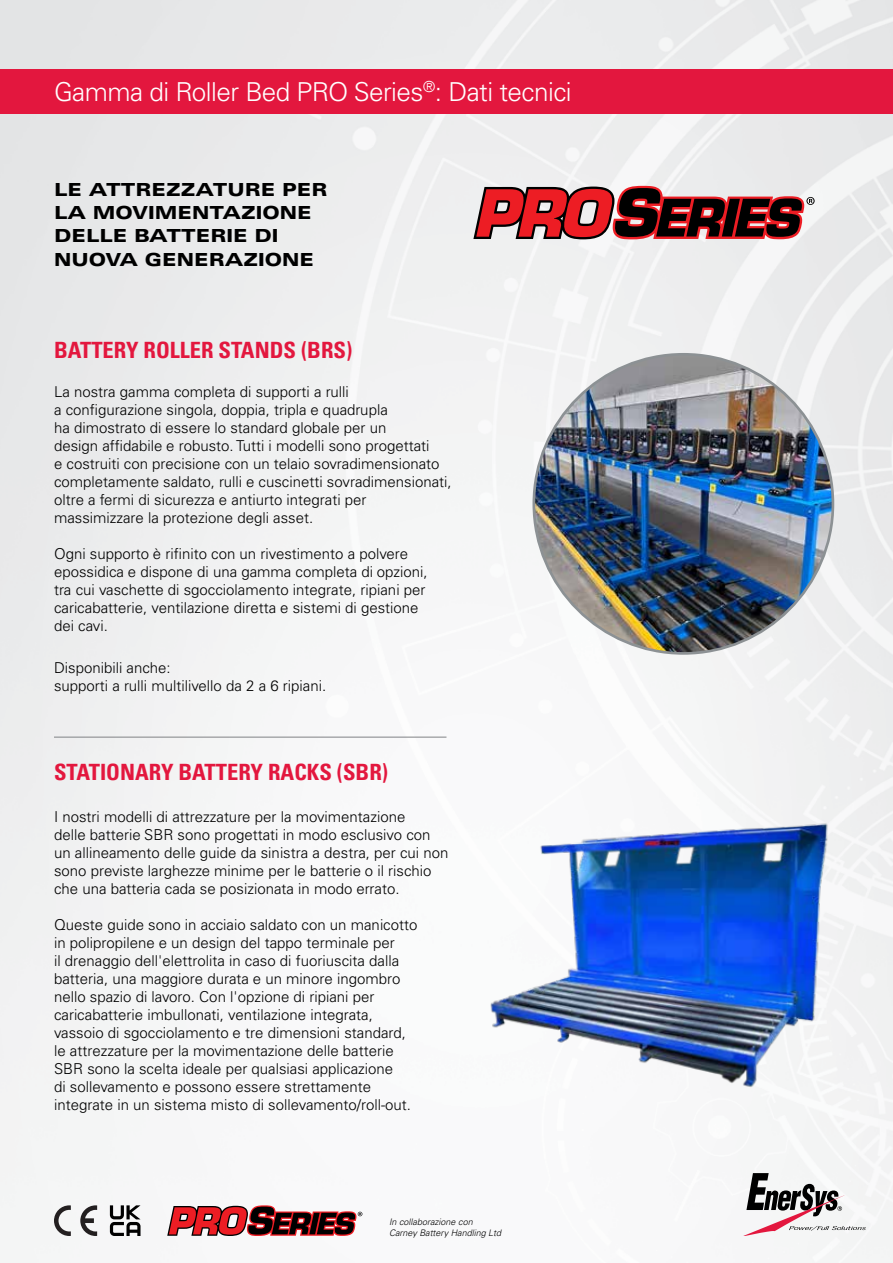
<style>
.page{position:relative;width:893px;height:1263px;background:#fff}
.page>*{position:absolute;margin:0;border:0;box-sizing:border-box;transform-origin:0 0}
.t1{font:300 26.1px "Univers LT Pro 45";letter-spacing:-.02em;color:#fff}
.t2{font:700 condensed 22.5px "Univers LT Pro";color:#e3173e}
.t3{font:900 expanded 18px/23.2px "Univers LT Pro";color:#000}
.t4{font:300 15px/18px "Univers LT Pro 45";color:#000}
.t5{font:italic 300 9px/10.8px "Univers LT Pro 45";color:#000}
</style>
<div class="page">
<div style="left:0;top:69px;width:893px;height:45px;background:#e3173e"></div>
<hr style="left:54px;top:737px;width:392px;height:1px;background:#808285">
<svg style="left:742px;top:1173px;width:124px;height:63px"></svg>
<svg style="left:473px;top:186px;width:342px;height:53px;background:#944649"></svg>
<img style="left:475px;top:801px;width:391px;height:328px">
<img style="left:534px;top:354px;width:299px;height:299px;border-radius:150px">
<svg style="left:54px;top:1205px;width:17px;height:31px"></svg>
<svg style="left:80px;top:1205px;width:17px;height:31px"></svg>
<svg style="left:110px;top:1205px;width:31px;height:31px"></svg>
<svg style="left:167px;top:1205px;width:195px;height:31px"></svg>
<h1 class="t1" style="left:54px;top:76px;width:519px">Gamma di Roller Bed PRO Series<sup>®</sup>: Dati tecnici</h1>
<p class="t3" style="left:54px;top:178px;width:275px">LE ATTREZZATURE PER<br>LA MOVIMENTAZIONE<br>DELLE BATTERIE DI<br>NUOVA GENERAZIONE</p>
<h2 class="t2" style="left:54px;top:336px;width:300px">BATTERY ROLLER STANDS (BRS)</h2>
<p class="t4" style="left:54px;top:383px;width:399px">La nostra gamma completa di supporti a rulli<br>a configurazione singola, doppia, tripla e quadrupla<br>ha dimostrato di essere lo standard globale per un<br>design affidabile e robusto. Tutti i modelli sono progettati<br>e costruiti con precisione con un telaio sovradimensionato completamente saldato, rulli e cuscinetti sovradimensionati, oltre a fermi di sicurezza e antiurto integrati per massimizzare la protezione degli asset.</p>
<p class="t4" style="left:54px;top:545px;width:375px">Ogni supporto è rifinito con un rivestimento a polvere epossidica e dispone di una gamma completa di opzioni, tra cui vaschette di sgocciolamento integrate, ripiani per caricabatterie, ventilazione diretta e sistemi di gestione dei cavi.</p>
<p class="t4" style="left:54px;top:658px;width:274px">Disponibili anche:<br>supporti a rulli multilivello da 2 a 6 ripiani.</p>
<h2 class="t2" style="left:54px;top:758px;width:336px">STATIONARY BATTERY RACKS (SBR)</h2>
<p class="t4" style="left:54px;top:807px;width:396px">I nostri modelli di attrezzature per la movimentazione<br>delle batterie SBR sono progettati in modo esclusivo con un allineamento delle guide da sinistra a destra, per cui non sono previste larghezze minime per le batterie o il rischio che una batteria cada se posizionata in modo errato.</p>
<p class="t4" style="left:54px;top:915px;width:365px">Queste guide sono in acciaio saldato con un manicotto in polipropilene e un design del tappo terminale per<br>il drenaggio dell'elettrolita in caso di fuoriuscita dalla batteria, una maggiore durata e un minore ingombro nello spazio di lavoro. Con l'opzione di ripiani per caricabatterie imbullonati, ventilazione integrata, vassoio di sgocciolamento e tre dimensioni standard, le attrezzature per la movimentazione delle batterie SBR sono la scelta ideale per qualsiasi applicazione<br>di sollevamento e possono essere strettamente integrate in un sistema misto di sollevamento/roll-out.</p>
<p class="t5" style="left:389px;top:1216px;width:114px">In collaborazione con<br>Carney Battery Handling Ltd</p>
</div>
